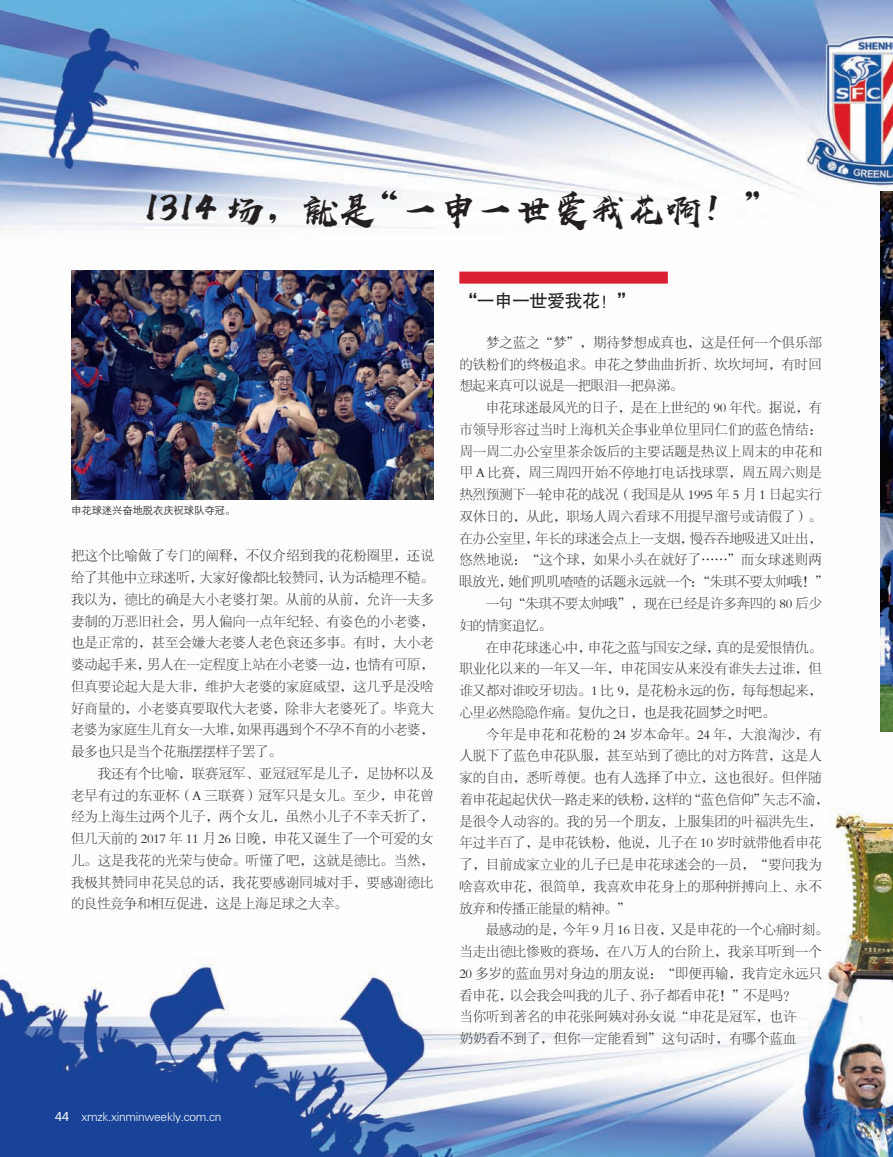
<style>
.page{position:relative;width:893px;height:1157px;background:#fff}
.page>*{position:absolute;margin:0;border:0;box-sizing:border-box;transform-origin:0 0}
.t1{font:37.5px "HY Shang Wei Shou Shu W";color:#231f20}
.t2{font:18px "FZHTJW GB1 0";letter-spacing:-.025em;color:#231f20}
.t3{font:13.5px/21.8px "FZSYJW GB1 0";letter-spacing:-.005em;color:#231f20}
.t4{font:12px "FZXH1 JW GB1 0";letter-spacing:-.025em;color:#fff}
.t5{font:10.5px "FZZDXJW GB1 0";letter-spacing:-.025em;color:#231f20}
.s1{font-family:"Microsoft Ya Hei"}
</style>
<div class="page">
<img style="left:0;top:0;width:893px;height:1157px">
<div style="left:459px;top:272px;width:209px;height:12px;background:#da2031"></div>
<img style="left:880px;top:191px;width:13px;height:540px">
<img style="left:71px;top:270px;width:363px;height:230px">
<h1 class="t1" style="left:144px;top:186px;width:636px">1314 场，就是“一申一世爱我花啊！”</h1>
<p class="t5" style="left:71px;top:504px;width:166px">申花球迷兴奋地脱衣庆祝球队夺冠。</p>
<p class="t3" style="left:71px;top:545px;width:364px">把这个比喻做了专门的阐释，不仅介绍到我的花粉圈里，还说给了其他中立球迷听，大家好像都比较赞同，认为话糙理不糙。我以为，德比的确是大小老婆打架。从前的从前，允许一夫多妻制的万恶旧社会，男人偏向一点年纪轻、有姿色的小老婆，也是正常的，甚至会嫌大老婆人老色衰还多事。有时，大小老婆动起手来，男人在一定程度上站在小老婆一边，也情有可原，但真要论起大是大非，维护大老婆的家庭威望，这几乎是没啥好商量的，小老婆真要取代大老婆，除非大老婆死了。毕竟大老婆为家庭生儿育女一大堆，如果再遇到个不孕不育的小老婆，最多也只是当个花瓶摆摆样子罢了。<br>　　我还有个比喻，联赛冠军、亚冠冠军是儿子，足协杯以及老早有过的东亚杯（A 三联赛）冠军只是女儿。至少，申花曾经为上海生过两个儿子，两个女儿，虽然小儿子不幸夭折了，但几天前的 2017 年 11 月 26 日晚，申花又诞生了一个可爱的女儿。这是我花的光荣与使命。听懂了吧，这就是德比。当然，我极其赞同申花吴总的话，我花要感谢同城对手，要感谢德比的良性竞争和相互促进，这是上海足球之大幸。</p>
<h2 class="t2" style="left:459px;top:291px;width:177px">“一申一世爱我花！”</h2>
<p class="t3" style="left:459px;top:332px;width:371px">　　梦之蓝之“梦”，期待梦想成真也，这是任何一个俱乐部的铁粉们的终极追求。申花之梦曲曲折折、坎坎坷坷，有时回想起来真可以说是一把眼泪一把鼻涕。<br>　　申花球迷最风光的日子，是在上世纪的 90 年代。据说，有市领导形容过当时上海机关企事业单位里同仁们的蓝色情结：周一周二办公室里茶余饭后的主要话题是热议上周末的申花和甲 A 比赛，周三周四开始不停地打电话找球票，周五周六则是热烈预测下一轮申花的战况（我国是从 1995 年 5 月 1 日起实行双休日的，从此，职场人周六看球不用提早溜号或请假了）。在办公室里，年长的球迷会点上一支烟，慢吞吞地吸进又吐出，悠然地说：“这个球，如果小头在就好了……”而女球迷则两眼放光，她们叽叽喳喳的话题永远就一个：“朱琪不要太帅哦！”　　一句“朱琪不要太帅哦”，现在已经是许多奔四的 80 后少妇的情窦追忆。<br>　　在申花球迷心中，申花之蓝与国安之绿，真的是爱恨情仇。职业化以来的一年又一年，申花国安从来没有谁失去过谁，但谁又都对谁咬牙切齿。1 比 9，是花粉永远的伤，每每想起来，心里必然隐隐作痛。复仇之日，也是我花圆梦之时吧。<br>　　今年是申花和花粉的 24 岁本命年。24 年，大浪淘沙，有人脱下了蓝色申花队服，甚至站到了德比的对方阵营，这是人家的自由，悉听尊便。也有人选择了中立，这也很好。但伴随着申花起起伏伏一路走来的铁粉，这样的“蓝色信仰”矢志不渝，是很令人动容的。我的另一个朋友，上服集团的叶福洪先生，年过半百了，是申花铁粉，他说，儿子在 10 岁时就带他看申花了，目前成家立业的儿子已是申花球迷会的一员，“要问我为啥喜欢申花，很简单，我喜欢申花身上的那种拼搏向上、永不放弃和传播正能量的精神。”<br>　　最感动的是，今年 9 月 16 日夜，又是申花的一个心痛时刻。当走出德比惨败的赛场，在八万人的台阶上，我亲耳听到一个<br>20 多岁的蓝血男对身边的朋友说：“即便再输，我肯定永远只看申花，以会我会叫我的儿子、孙子都看申花！”不是吗？<br>当你听到著名的申花张阿姨对孙女说“申花是冠军，也许<br>奶奶看不到了，但你一定能看到”这句话时，有哪个蓝血</p>
<p class="t4" style="left:55px;top:1109px;width:168px"><span class="s1">44</span> xmzk.xinminweekly.com.cn</p>
</div>
